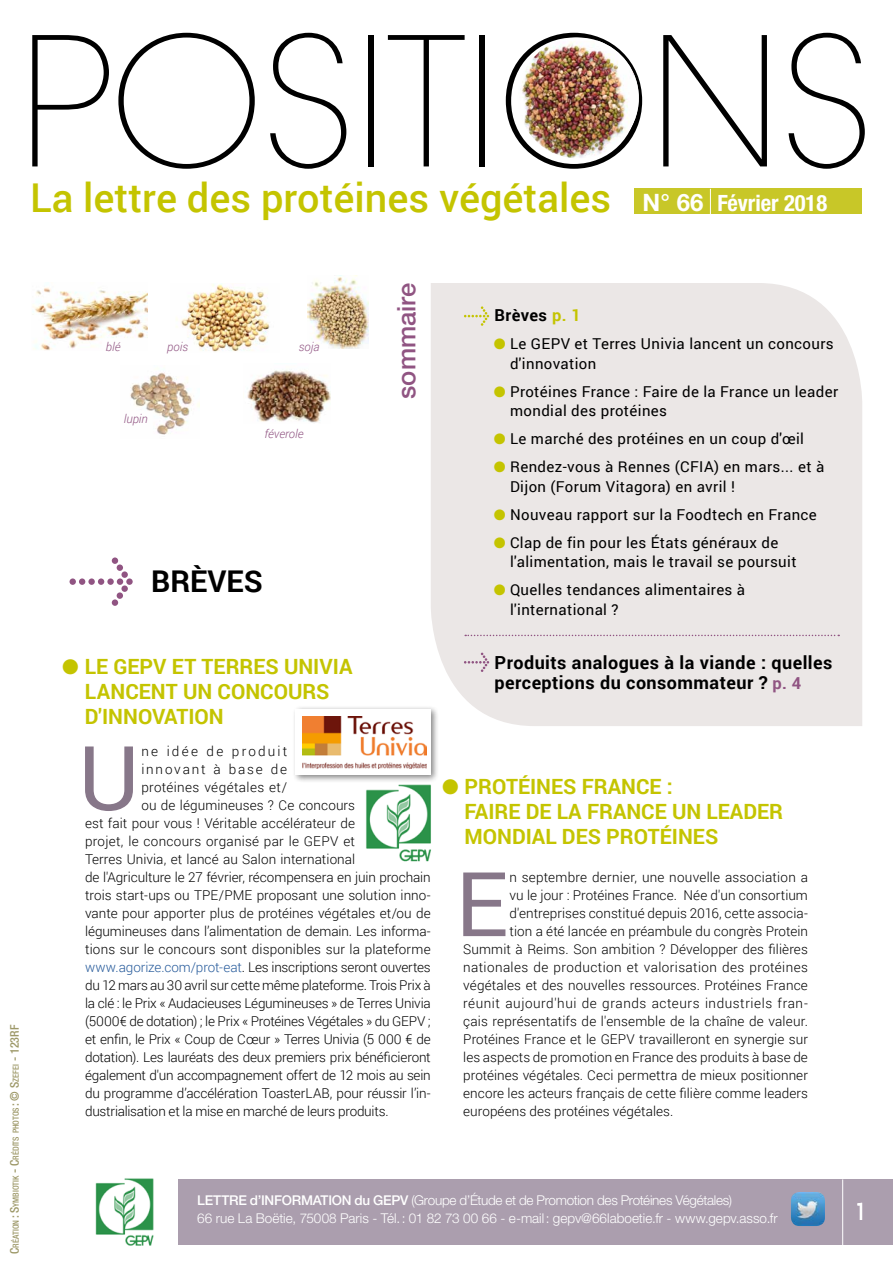
<style>
.page{position:relative;width:893px;height:1263px;background:#fff}
.page>*{position:absolute;margin:0;border:0;box-sizing:border-box;transform-origin:0 0}
.t1{font:200 177.6px "ITC Avant Garde Std";color:#000}
.t2{font:89.4px "Roboto";color:#877789}
.t3{font:500 39.75px "Roboto";color:#c4c400}
.t4{font:700 30px "Roboto";color:#000}
.t5{font:500 25.5px "Helvetica Neue LT Std";color:#905482}
.t6{font:500 24px "Roboto";color:#fff;scale:.71 1}
.t7{font:700 condensed 22.5px "Helvetica Neue LT Std";color:#fff}
.t8{font:700 21px/25.2px "Roboto";color:#c4c400}
.t9{font:700 18px/19.5px "Roboto";letter-spacing:.025em;color:#000}
.t10{font:700 16.5px "Roboto";letter-spacing:.025em;color:#000}
.t11{font:15px/19.5px "Roboto";letter-spacing:.025em;color:#000}
.t12{font:300 13.5px "Roboto";letter-spacing:.005em;color:#000}
.t13{font:300 13.5px "Roboto";letter-spacing:-.015em;color:#000}
.t14{font:300 13.5px/18px "Helvetica Neue LT Std";letter-spacing:-.015em;color:#fff}
.t15{font:300 13.5px "Roboto";letter-spacing:.03em;color:#000}
.t16{font:300 13.5px "Roboto";letter-spacing:.04em;color:#000}
.t17{font:300 13.5px "Roboto";letter-spacing:.165em;color:#000}
.t18{font:300 13.5px "Roboto";letter-spacing:.135em;color:#000}
.t19{font:italic 300 12px "Roboto";color:#905482}
.t20{font:500 condensed 8.4px "Helvetica Neue LT Std";color:#9d9868}
.s1{font-stretch:normal;font-size:24px}
.s2{font-size:12px}
.s3{color:#c4c400}
.s4{color:#275b9b}
.s5{font-size:16.5px;color:#905482}
.s6{font-weight:500}
</style>
<div class="page">
<div style="left:179px;top:1179px;width:714px;height:66px;background:#ab9eae"></div>
<hr style="left:842px;top:1179px;width:1px;height:84px;background:#fff">
<img style="left:95px;top:1178px;width:59px;height:67px">
<div style="left:431px;top:283px;width:431px;height:443px;background:#ebe7e6"></div>
<div style="left:634px;top:189px;width:227px;height:25px;background:#c8c728"></div>
<svg style="left:710px;top:189px;width:1px;height:25px"></svg>
<svg style="left:464px;top:306px;width:25px;height:20px"></svg>
<svg style="left:464px;top:653px;width:25px;height:19px"></svg>
<img style="left:521px;top:42px;width:113px;height:116px">
<img style="left:130px;top:372px;width:69px;height:63px">
<img style="left:33px;top:287px;width:115px;height:63px">
<img style="left:308px;top:275px;width:61px;height:74px">
<img style="left:176px;top:283px;width:94px;height:69px">
<img style="left:247px;top:370px;width:84px;height:53px">
<svg style="left:70px;top:557px;width:63px;height:49px"></svg>
<svg style="left:465px;top:635px;width:374px;height:1px"></svg>
<img style="left:791px;top:1192px;width:34px;height:34px">
<img style="left:366px;top:784px;width:65px;height:78px">
<div style="left:292px;top:705px;width:147px;height:79px;background:#000;opacity:.5"></div>
<div style="left:296px;top:709px;width:135px;height:66px;background:#fff"></div>
<img style="left:302px;top:716px;width:124px;height:52px">
<h1 class="t1" style="left:20px;top:-2px;width:854px">POSITIONS</h1>
<h3 class="t7" style="left:643px;top:189px;width:186px"><span class="s1">N° 66</span> Février 2018</h3>
<h3 class="t3" style="left:30px;top:170px;width:582px">La lettre des protéines végétales</h3>
<p class="t20" style="left:11px;top:1254px;width:229px;rotate:-90deg"><span class="s2">C</span>réation <span class="s2">: S</span>ymbiotik <span class="s2">- C</span>rédits photos <span class="s2">: © S</span>zefei <span class="s2">- 123RF</span></p>
<p class="t19" style="left:106px;top:338px;width:16px">blé</p>
<p class="t19" style="left:299px;top:338px;width:22px">soja</p>
<p class="t19" style="left:167px;top:338px;width:22px">pois</p>
<p class="t19" style="left:124px;top:411px;width:26px">lupin</p>
<p class="t19" style="left:265px;top:425px;width:41px">féverole</p>
<h3 class="t4" style="left:151px;top:560px;width:113px">BRÈVES</h3>
<h3 class="t5" style="left:391px;top:399px;width:117px;rotate:-90deg">sommaire</h3>
<p class="t10" style="left:495px;top:304px;width:88px">Brèves <span class="s3">p. 1</span></p>
<p class="t11" style="left:510px;top:334px;width:325px;text-indent:-16px"><span class="s3">●</span> Le GEPV et Terres Univia lancent un concours d'innovation</p>
<p class="t11" style="left:510px;top:381px;width:330px;text-indent:-16px"><span class="s3">●</span> Protéines France : Faire de la France un leader mondial des protéines</p>
<p class="t11" style="left:494px;top:429px;width:312px"><span class="s3">●</span> Le marché des protéines en un coup d'œil</p>
<p class="t11" style="left:510px;top:457px;width:316px;text-indent:-16px"><span class="s3">●</span> Rendez-vous à Rennes (CFIA) en mars... et à<br>Dijon (Forum Vitagora) en avril !</p>
<p class="t11" style="left:494px;top:504px;width:325px"><span class="s3">●</span> Nouveau rapport sur la Foodtech en France</p>
<p class="t11" style="left:510px;top:532px;width:288px;text-indent:-16px"><span class="s3">●</span> Clap de fin pour les États généraux de l'alimentation, mais le travail se poursuit</p>
<p class="t11" style="left:510px;top:580px;width:237px;text-indent:-16px"><span class="s3">●</span> Quelles tendances alimentaires à l'international ?</p>
<h3 class="t8" style="left:85px;top:653px;width:269px;text-indent:-22px">● LE GEPV ET TERRES UNIVIA<br>LANCENT UN CONCOURS<br>D'INNOVATION</h3>
<h2 class="t2" style="left:79px;top:715px;width:62px">U</h2>
<p class="t17" style="left:141px;top:742px;width:147px">ne idée de produit</p>
<p class="t18" style="left:141px;top:760px;width:147px">innovant à base de</p>
<p class="t15" style="left:141px;top:778px;width:147px">protéines végétales et/</p>
<p class="t12" style="left:141px;top:796px;width:215px">ou de légumineuses ? Ce concours</p>
<p class="t12" style="left:85px;top:814px;width:272px">est fait pour vous ! Véritable accélérateur de</p>
<p class="t12" style="left:85px;top:832px;width:272px">projet, le concours organisé par le GEPV et</p>
<p class="t12" style="left:85px;top:850px;width:272px">Terres Univia, et lancé au Salon international</p>
<p class="t12" style="left:85px;top:868px;width:347px">de l'Agriculture le 27 février, récompensera en juin prochain</p>
<p class="t12" style="left:85px;top:886px;width:347px">trois start-ups ou TPE/PME proposant une solution inno-</p>
<p class="t12" style="left:85px;top:904px;width:347px">vante pour apporter plus de protéines végétales et/ou de</p>
<p class="t12" style="left:85px;top:922px;width:347px">légumineuses dans l’alimentation de demain. Les informa-</p>
<p class="t12" style="left:85px;top:940px;width:347px">tions sur le concours sont disponibles sur la plateforme</p>
<p class="t13" style="left:85px;top:958px;width:347px"><span class="s4">www.agorize.com/prot-eat</span>. Les inscriptions seront ouvertes</p>
<p class="t13" style="left:85px;top:976px;width:347px">du 12 mars au 30 avril sur cette même plateforme. Trois Prix à</p>
<p class="t13" style="left:85px;top:994px;width:347px">la clé : le Prix « Audacieuses Légumineuses » de Terres Univia</p>
<p class="t13" style="left:85px;top:1012px;width:347px">(5000€ de dotation) ; le Prix « Protéines Végétales » du GEPV ;</p>
<p class="t13" style="left:85px;top:1030px;width:347px">et enfin, le Prix « Coup de Cœur » Terres Univia (5 000 € de</p>
<p class="t13" style="left:85px;top:1048px;width:347px">dotation). Les lauréats des deux premiers prix bénéficieront</p>
<p class="t13" style="left:85px;top:1066px;width:347px">également d'un accompagnement offert de 12 mois au sein</p>
<p class="t12" style="left:85px;top:1084px;width:347px">du programme d’accélération ToasterLAB, pour réussir l’in-</p>
<p class="t13" style="left:85px;top:1102px;width:305px">dustrialisation et la mise en marché de leurs produits.</p>
<h3 class="t9" style="left:495px;top:652px;width:339px">Produits analogues à la viande : quelles perceptions du consommateur ? <span class="s5">p. 4</span></h3>
<h3 class="t8" style="left:464px;top:773px;width:320px;text-indent:-22px">● PROTÉINES FRANCE :<br>FAIRE DE LA FRANCE UN LEADER<br>MONDIAL DES PROTÉINES</h3>
<h2 class="t2" style="left:455px;top:841px;width:54px">E</h2>
<p class="t12" style="left:509px;top:868px;width:300px">n septembre dernier, une nouvelle association a</p>
<p class="t12" style="left:509px;top:886px;width:300px">vu le jour : Protéines France. Née d'un consortium</p>
<p class="t12" style="left:509px;top:904px;width:300px">d'entreprises constitué depuis 2016, cette associa-</p>
<p class="t12" style="left:509px;top:922px;width:300px">tion a été lancée en préambule du congrès Protein</p>
<p class="t12" style="left:463px;top:940px;width:346px">Summit à Reims. Son ambition ? Développer des filières</p>
<p class="t15" style="left:463px;top:958px;width:346px">nationales de production et valorisation des protéines</p>
<p class="t12" style="left:463px;top:976px;width:346px">végétales et des nouvelles ressources. Protéines France</p>
<p class="t16" style="left:463px;top:994px;width:346px">réunit aujourd'hui de grands acteurs industriels fran-</p>
<p class="t12" style="left:463px;top:1012px;width:346px">çais représentatifs de l'ensemble de la chaîne de valeur.</p>
<p class="t12" style="left:463px;top:1030px;width:346px">Protéines France et le GEPV travailleront en synergie sur</p>
<p class="t12" style="left:463px;top:1048px;width:346px">les aspects de promotion en France des produits à base de</p>
<p class="t12" style="left:463px;top:1066px;width:346px">protéines végétales. Ceci permettra de mieux positionner</p>
<p class="t12" style="left:463px;top:1084px;width:346px">encore les acteurs français de cette filière comme leaders</p>
<p class="t12" style="left:463px;top:1102px;width:212px">européens des protéines végétales.</p>
<p class="t14" style="left:197px;top:1191px;width:582px"><span class="s6">LETTRE d’INFORMATION du GEPV</span> (Groupe d’Étude et de Promotion des Protéines Végétales)<br>66 rue La Boëtie, 75008 Paris - Tél.: 01 82 73 00 66 - e-mail: gepv@66laboetie.fr - www.gepv.asso.fr</p>
<h3 class="t6" style="left:856px;top:1195px;width:15px">1</h3>
</div>
